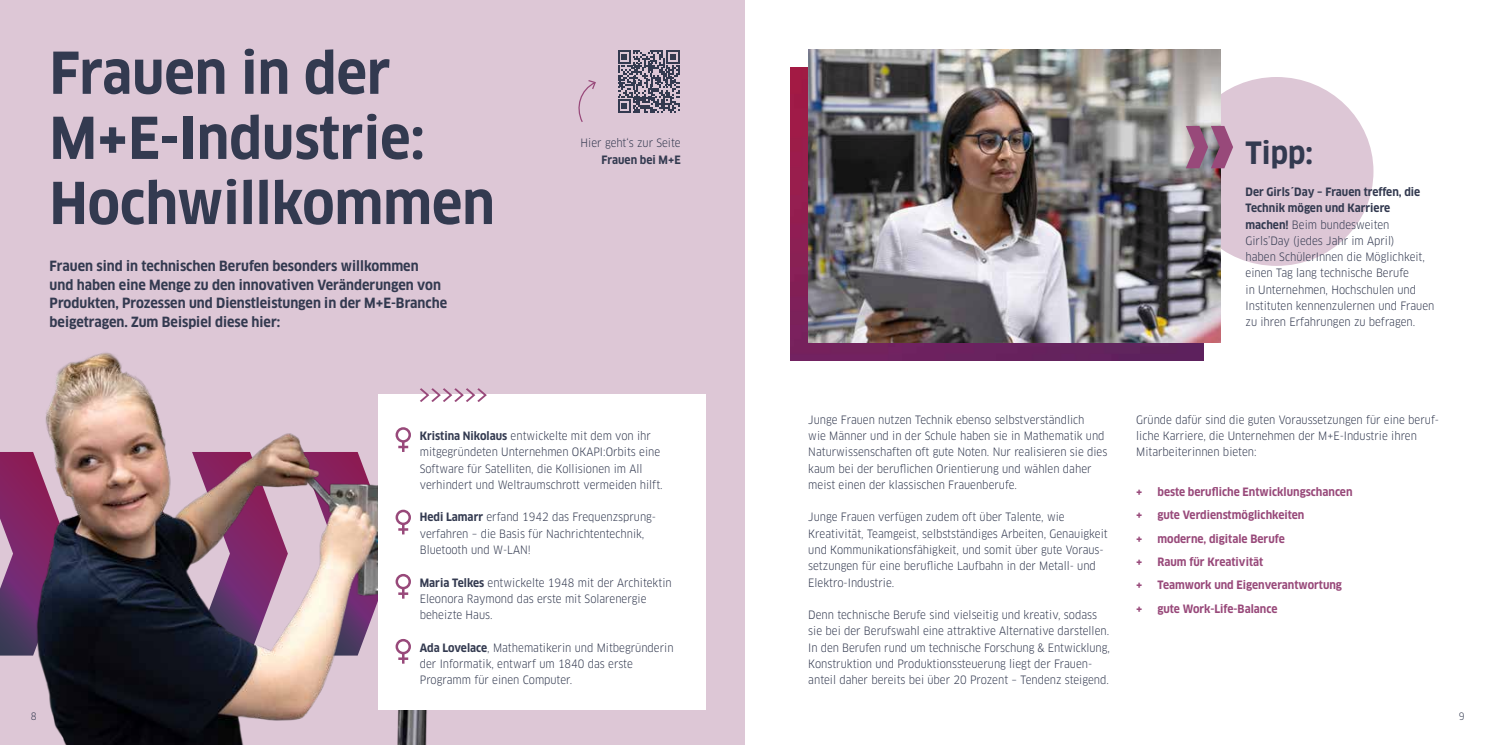
<style>
.page{position:relative;width:1489px;height:745px;background:#fff}
.page>*{position:absolute;margin:0;border:0;box-sizing:border-box;transform-origin:0 0}
.t1{font:700 56.25px/65px "Clan OT Narr";color:#333a50}
.t2{font:700 30px "Clan OT Narr";color:#333a50}
.t3{font:700 13.75px/18.8px "Clan OT Narr";color:#333a50}
.t4{font:11.25px/16.2px "Clan OT Narr";color:#333a50}
.t5{font:700 11.25px "Clan OT Narr";color:#98497a}
.t6{font:700 11.25px "Clan OT Narr";color:#333a50}
.t7{font:10px "Clan OT Narr";color:#333a50}
.s1{font-weight:700}
</style>
<div class="page">
<div style="left:0;top:0;width:744px;height:744px;background:#ddc7d6"></div>
<svg style="left:0;top:452px;width:10px;height:203px"></svg>
<img style="left:10px;top:352px;width:480px;height:392px">
<div style="left:377px;top:393px;width:328px;height:316px;background:#fff"></div>
<div style="left:395px;top:427px;width:16px;height:15px;border:2px solid #98497a;border-radius:50%"></div>
<div style="left:395px;top:509px;width:16px;height:16px;border:2px solid #98497a;border-radius:50%"></div>
<div style="left:395px;top:573px;width:16px;height:16px;border:2px solid #98497a;border-radius:50%"></div>
<div style="left:395px;top:638px;width:16px;height:16px;border:2px solid #98497a;border-radius:50%"></div>
<svg style="left:300px;top:442px;width:108px;height:221px"></svg>
<svg style="left:578px;top:80px;width:18px;height:42px"></svg>
<div style="left:1179px;top:77px;width:194px;height:189px;background:#ddc7d6;border-radius:50%"></div>
<img style="left:790px;top:67px;width:412px;height:293px">
<img style="left:808px;top:50px;width:412px;height:292px">
<svg style="left:1185px;top:126px;width:47px;height:42px;background:#9e708e"></svg>
<svg style="left:420px;top:388px;width:67px;height:14px"></svg>
<svg style="left:618px;top:50px;width:61px;height:62px"></svg>
<h1 class="t1" style="left:50px;top:41px;width:446px">Frauen in der<br>M+E-Industrie:<br>Hochwillkommen</h1>
<p class="t3" style="left:50px;top:256px;width:399px">Frauen sind in technischen Berufen besonders willkommen<br>und haben eine Menge zu den innovativen Veränderungen von Produkten, Prozessen und Dienstleistungen in der M+E-Branche beigetragen. Zum Beispiel diese hier:</p>
<p class="t4" style="left:580px;top:135px;width:101px">Hier geht‘s zur Seite</p>
<p class="t6" style="left:601px;top:153px;width:80px">Frauen bei M+E</p>
<p class="t4" style="left:420px;top:427px;width:244px"><span class="s1">Kristina Nikolaus</span> entwickelte mit dem von ihr mitgegründeten Unternehmen OKAPI:Orbits eine Software für Satelliten, die Kollisionen im All verhindert und Weltraumschrott vermeiden hilft.</p>
<p class="t4" style="left:420px;top:509px;width:238px"><span class="s1">Hedi Lamarr</span> erfand 1942 das Frequenzsprung&shy;verfahren – die Basis für Nachrichtentechnik,<br>Bluetooth und W-LAN!</p>
<p class="t4" style="left:420px;top:574px;width:253px"><span class="s1">Maria Telkes</span> entwickelte 1948 mit der Architektin<br>Eleonora Raymond das erste mit Solarenergie beheizte Haus.</p>
<p class="t4" style="left:420px;top:639px;width:255px"><span class="s1">Ada Lovelace</span>, Mathematikerin und Mitbegründerin der Informatik, entwarf um 1840 das erste<br>Programm für einen Computer.</p>
<h2 class="t2" style="left:1245px;top:135px;width:69px">Tipp:</h2>
<p class="t4" style="left:1245px;top:184px;width:190px"><span class="s1">Der Girls´Day – Frauen treffen, die Technik mögen und Karriere machen!</span> Beim bundesweiten Girls’Day (jedes Jahr im April)<br>haben SchülerInnen die Möglichkeit, einen Tag lang technische Berufe<br>in Unternehmen, Hochschulen und Instituten kennenzulernen und Frauen zu ihren Erfahrungen zu befragen.</p>
<p class="t4" style="left:808px;top:411px;width:300px">Junge Frauen nutzen Technik ebenso selbstverständlich<br>wie Männer und in der Schule haben sie in Mathematik und Naturwissenschaften oft gute Noten. Nur realisieren sie dies kaum bei der beruflichen Orientierung und wählen daher meist einen der klassischen Frauenberufe.</p>
<p class="t4" style="left:808px;top:509px;width:301px">Junge Frauen verfügen zudem oft über Talente, wie Kreativität, Teamgeist, selbstständiges Arbeiten, Genauigkeit und Kommunikationsfähigkeit, und somit über gute Voraus&shy;setzungen für eine berufliche Laufbahn in der Metall- und Elektro-Industrie.</p>
<p class="t4" style="left:808px;top:606px;width:303px">Denn technische Berufe sind vielseitig und kreativ, sodass sie bei der Berufswahl eine attraktive Alternative darstellen.<br>In den Berufen rund um technische Forschung &amp; Entwicklung, Konstruktion und Produktionssteuerung liegt der Frauen&shy;anteil daher bereits bei über 20 Prozent – Tendenz steigend.</p>
<p class="t4" style="left:1136px;top:411px;width:304px">Gründe dafür sind die guten Voraussetzungen für eine beruf&shy;liche Karriere, die Unternehmen der M+E-Industrie ihren<br>Mitarbeiterinnen bieten:</p>
<p class="t5" style="left:1136px;top:485px;width:8px">+</p>
<p class="t5" style="left:1157px;top:485px;width:196px">beste berufliche Entwicklungschancen</p>
<p class="t5" style="left:1136px;top:508px;width:8px">+</p>
<p class="t5" style="left:1157px;top:508px;width:148px">gute Verdienstmöglichkeiten</p>
<p class="t5" style="left:1136px;top:531px;width:8px">+</p>
<p class="t5" style="left:1157px;top:531px;width:129px">moderne, digitale Berufe</p>
<p class="t5" style="left:1136px;top:555px;width:8px">+</p>
<p class="t5" style="left:1157px;top:555px;width:107px">Raum für Kreativität</p>
<p class="t5" style="left:1136px;top:578px;width:8px">+</p>
<p class="t5" style="left:1157px;top:578px;width:186px">Teamwork und Eigenverantwortung</p>
<p class="t5" style="left:1136px;top:601px;width:8px">+</p>
<p class="t5" style="left:1157px;top:601px;width:121px">gute Work-Life-Balance</p>
<p class="t7" style="left:31px;top:710px;width:7px">8</p>
<p class="t7" style="left:1458px;top:710px;width:7px">9</p>
</div>
